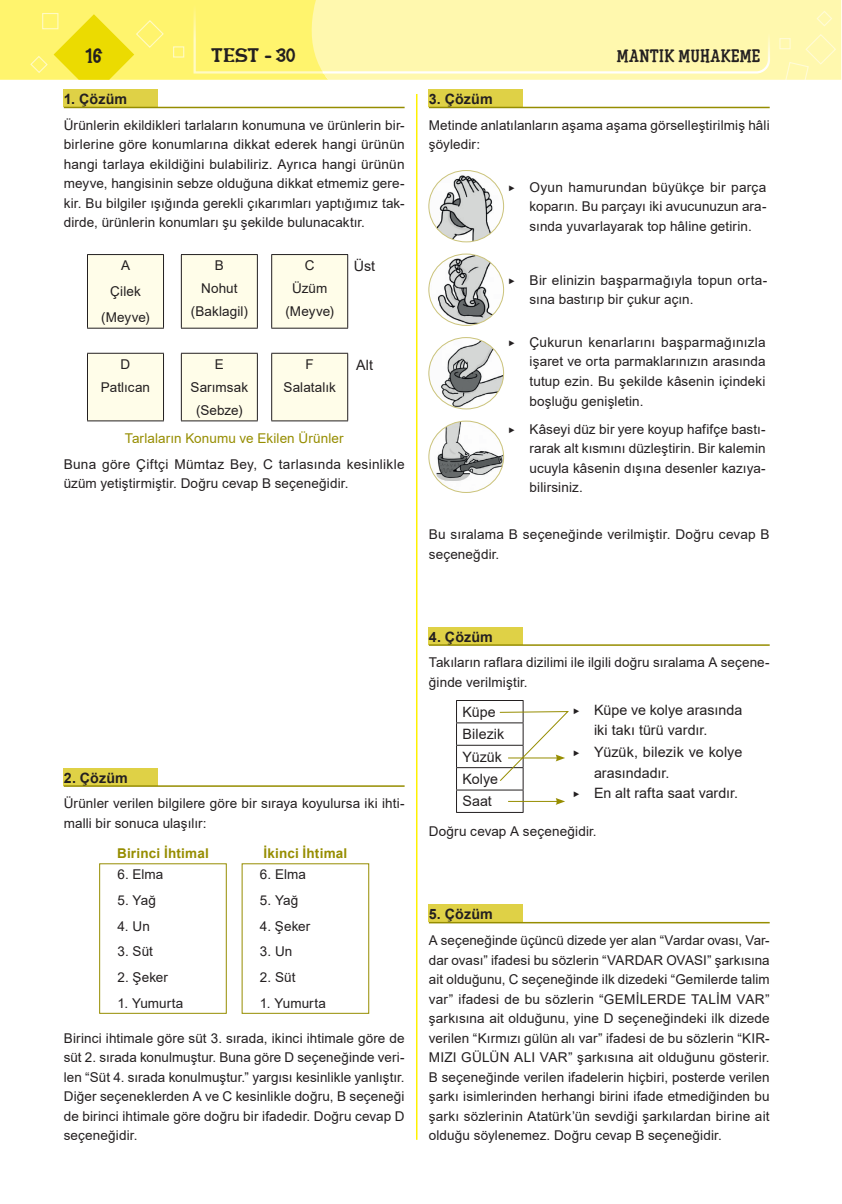
<style>
.page{position:relative;width:842px;height:1204px;background:#fff}
.page>*{position:absolute;margin:0;border:0;box-sizing:border-box;transform-origin:0 0}
.t1{font:27px "THEPOTTEROTLINE";color:#231f20}
.t2{font:25.5px "THEPOTTEROTLINE";letter-spacing:.02em;color:#231f20}
.t3{font:700 18px "i Ciel Cucho";color:#231f20}
.t4{font:14.25px/22.4px "Arial";color:#231f20}
.t5{font:700 14.25px "Arial";letter-spacing:.01em;color:#231f20}
.t6{font:13.5px/19.5px "Arial";letter-spacing:.01em;color:#231f20}
.t7{font:13.5px "Arial";letter-spacing:.005em;color:#968d00}
.t8{font:700 13.5px "Arial";letter-spacing:.015em;color:#968d00}
.s1{font-family:"PF Din Display Pro"}
.s2{font-family:"PF Din Display Pro";font-size:13.5px}
</style>
<div class="page">
<svg style="left:328px;top:0;width:513px;height:80px;background:#fff8af"></svg>
<div style="left:328px;top:0;width:443px;height:75px;background:#fff8ae"></div>
<svg style="left:784px;top:33px;width:53px;height:47px;background:#fff8b0"></svg>
<div style="left:779px;top:38px;width:12px;height:11px;border:1px solid #fff"></div>
<svg style="left:816px;top:10px;width:17px;height:17px"></svg>
<svg style="left:0;top:0;width:328px;height:80px;background:#fcf165"></svg>
<div style="left:429px;top:89px;width:94px;height:18px;background:#dfd146"></div>
<hr style="left:429px;top:107px;width:341px;height:1px;background:#968d00">
<div style="left:429px;top:627px;width:94px;height:17px;background:#dfd146"></div>
<hr style="left:429px;top:644px;width:341px;height:1px;background:#968d00">
<div style="left:429px;top:904px;width:94px;height:18px;background:#dfd146"></div>
<hr style="left:429px;top:921px;width:341px;height:2px;background:#968d00">
<img style="left:429px;top:170px;width:75px;height:72px">
<div style="left:429px;top:170px;width:75px;height:72px;border:1px solid #cbc37a;border-radius:50%"></div>
<img style="left:429px;top:254px;width:75px;height:71px">
<div style="left:429px;top:254px;width:75px;height:71px;border:1px solid #cbc37a;border-radius:50%"></div>
<img style="left:429px;top:337px;width:75px;height:72px">
<div style="left:429px;top:337px;width:75px;height:72px;border:1px solid #cbc37a;border-radius:50%"></div>
<img style="left:429px;top:421px;width:75px;height:71px">
<div style="left:429px;top:421px;width:75px;height:71px;border:1px solid #cbc37a;border-radius:50%"></div>
<hr style="left:456px;top:700px;width:67px;height:1px;background:#231f20">
<hr style="left:456px;top:722px;width:67px;height:1px;background:#231f20">
<hr style="left:456px;top:744px;width:67px;height:1px;background:#231f20">
<hr style="left:456px;top:767px;width:67px;height:1px;background:#231f20">
<hr style="left:456px;top:789px;width:67px;height:1px;background:#231f20">
<svg style="left:456px;top:700px;width:1px;height:112px"></svg>
<hr style="left:456px;top:812px;width:67px;height:1px;background:#231f20">
<svg style="left:499px;top:700px;width:70px;height:112px"></svg>
<div style="left:64px;top:89px;width:94px;height:18px;background:#dfd146"></div>
<hr style="left:64px;top:107px;width:341px;height:1px;background:#968d00">
<div style="left:64px;top:768px;width:94px;height:17px;background:#dfd146"></div>
<hr style="left:64px;top:785px;width:341px;height:1px;background:#968d00">
<svg style="left:87px;top:255px;width:261px;height:166px;fill:#fffde9"></svg>
<hr style="left:87px;top:254px;width:77px;height:1px;background:#231f20">
<hr style="left:87px;top:255px;width:1px;height:73px;background:#231f20">
<hr style="left:163px;top:255px;width:1px;height:73px;background:#231f20">
<hr style="left:87px;top:328px;width:77px;height:1px;background:#231f20">
<hr style="left:181px;top:254px;width:77px;height:1px;background:#231f20">
<hr style="left:181px;top:255px;width:1px;height:73px;background:#231f20">
<hr style="left:257px;top:255px;width:1px;height:73px;background:#231f20">
<hr style="left:181px;top:328px;width:77px;height:1px;background:#231f20">
<hr style="left:87px;top:353px;width:77px;height:1px;background:#231f20">
<hr style="left:87px;top:353px;width:1px;height:67px;background:#231f20">
<hr style="left:163px;top:353px;width:1px;height:67px;background:#231f20">
<hr style="left:87px;top:420px;width:77px;height:1px;background:#231f20">
<hr style="left:181px;top:353px;width:77px;height:1px;background:#231f20">
<hr style="left:181px;top:353px;width:1px;height:67px;background:#231f20">
<hr style="left:257px;top:353px;width:1px;height:67px;background:#231f20">
<hr style="left:181px;top:420px;width:77px;height:1px;background:#231f20">
<hr style="left:271px;top:254px;width:77px;height:1px;background:#231f20">
<hr style="left:271px;top:255px;width:1px;height:73px;background:#231f20">
<hr style="left:347px;top:255px;width:1px;height:73px;background:#231f20">
<hr style="left:271px;top:328px;width:77px;height:1px;background:#231f20">
<hr style="left:271px;top:353px;width:77px;height:1px;background:#231f20">
<hr style="left:271px;top:353px;width:1px;height:67px;background:#231f20">
<hr style="left:347px;top:353px;width:1px;height:67px;background:#231f20">
<hr style="left:271px;top:420px;width:77px;height:1px;background:#231f20">
<div style="left:99px;top:863px;width:128px;height:150px;border:1px solid #968d00"></div>
<hr style="left:416px;top:94px;width:1px;height:1045px;background:#fff101">
<h1 class="t1" style="left:85px;top:41px;width:19px">16</h1>
<h3 class="t3" style="left:617px;top:43px;width:145px">MANTIK MUHAKEME</h3>
<p class="t5" style="left:429px;top:89px;width:65px">3. Çözüm</p>
<p class="t6" style="left:429px;top:115px;width:342px">Metinde anlatılanların aşama aşama görselleştirilmiş hâli şöyledir:</p>
<p class="t6" style="left:529px;top:177px;width:238px;text-align:justify;text-indent:-21px"><span class="s1">‣</span> Oyun hamurundan büyükçe bir parça koparın. Bu parçayı iki avucunuzun ara&shy;sında yuvarlayarak top hâline getirin.</p>
<h2 class="t2" style="left:211px;top:42px;width:86px">TEST -30</h2>
<p class="t5" style="left:64px;top:89px;width:65px">1. Çözüm</p>
<p class="t6" style="left:64px;top:115px;width:342px;text-align:justify">Ürünlerin ekildikleri tarlaların konumuna ve ürünlerin bir&shy;birlerine göre konumlarına dikkat ederek hangi ürünün hangi tarlaya ekildiğini bulabiliriz. Ayrıca hangi ürünün meyve, hangisinin sebze olduğuna dikkat etmemiz gere&shy;kir. Bu bilgiler ışığında gerekli çıkarımları yaptığımız tak&shy;dirde, ürünlerin konumları şu şekilde bulunacaktır.</p>
<p class="t6" style="left:101px;top:252px;width:50px;line-height:26px;text-align:center">A<br>Çilek (Meyve)</p>
<p class="t6" style="left:191px;top:254px;width:58px;line-height:23px;text-align:center">B<br>Nohut (Baklagil)</p>
<p class="t6" style="left:285px;top:254px;width:50px;line-height:23px;text-align:center">C<br>Üzüm (Meyve)</p>
<p class="t4" style="left:354px;top:255px;width:23px">Üst</p>
<p class="t6" style="left:101px;top:353px;width:51px;line-height:23px;text-align:center">D<br>Patlıcan</p>
<p class="t6" style="left:191px;top:353px;width:59px;line-height:23px;text-align:center">E<br>Sarımsak (Sebze)</p>
<p class="t6" style="left:284px;top:353px;width:54px;line-height:23px;text-align:center">F<br>Salatalık</p>
<p class="t4" style="left:356px;top:353px;width:18px">Alt</p>
<p class="t7" style="left:125px;top:428px;width:220px">Tarlaların Konumu ve Ekilen Ürünler</p>
<p class="t6" style="left:64px;top:454px;width:342px">Buna göre Çiftçi Mümtaz Bey, C tarlasında kesinlikle üzüm yetiştirmiştir. Doğru cevap B seçeneğidir.</p>
<p class="t6" style="left:529px;top:270px;width:239px;text-indent:-21px"><span class="s1">‣</span> Bir elinizin başparmağıyla topun orta&shy;sına bastırıp bir çukur açın.</p>
<p class="t6" style="left:529px;top:332px;width:238px;text-align:justify;text-indent:-21px"><span class="s1">‣</span> Çukurun kenarlarını başparmağınızla işaret ve orta parmaklarınızın arasında tutup ezin. Bu şekilde kâsenin içindeki boşluğu genişletin.</p>
<p class="t6" style="left:529px;top:419px;width:238px;text-align:justify;text-indent:-21px"><span class="s1">‣</span> Kâseyi düz bir yere koyup hafifçe bastı&shy;rarak alt kısmını düzleştirin. Bir kalemin ucuyla kâsenin dışına desenler kazıya&shy;bilirsiniz.</p>
<p class="t6" style="left:429px;top:524px;width:342px">Bu sıralama B seçeneğinde verilmiştir. Doğru cevap B seçeneğdir.</p>
<p class="t5" style="left:64px;top:767px;width:66px">2. Çözüm</p>
<p class="t6" style="left:64px;top:793px;width:342px">Ürünler verilen bilgilere göre bir sıraya koyulursa iki ihti&shy;malli bir sonuca ulaşılır:</p>
<p class="t6" style="left:118px;top:864px;width:47px">6. Elma</p>
<p class="t6" style="left:118px;top:890px;width:40px">5. Yağ</p>
<p class="t6" style="left:118px;top:915px;width:34px">4. Un</p>
<p class="t6" style="left:118px;top:941px;width:37px">3. Süt</p>
<p class="t6" style="left:118px;top:967px;width:52px">2. Şeker</p>
<p class="t6" style="left:118px;top:993px;width:67px">1. Yumurta</p>
<p class="t8" style="left:117px;top:844px;width:93px">Birinci İhtimal</p>
<p class="t8" style="left:263px;top:844px;width:85px">İkinci İhtimal</p>
<p class="t6" style="left:260px;top:864px;width:47px">6. Elma</p>
<p class="t6" style="left:260px;top:890px;width:40px">5. Yağ</p>
<p class="t6" style="left:260px;top:915px;width:52px">4. Şeker</p>
<p class="t6" style="left:260px;top:941px;width:34px">3. Un</p>
<p class="t6" style="left:260px;top:967px;width:37px">2. Süt</p>
<p class="t6" style="left:260px;top:993px;width:67px">1. Yumurta</p>
<p class="t6" style="left:64px;top:1027px;width:342px;text-align:justify">Birinci ihtimale göre süt 3. sırada, ikinci ihtimale göre de süt 2. sırada konulmuştur. Buna göre D seçeneğinde veri&shy;len “Süt 4. sırada konulmuştur.” yargısı kesinlikle yanlıştır.<br>Diğer seçeneklerden A ve C kesinlikle doğru, B seçeneği de birinci ihtimale göre doğru bir ifadedir. Doğru cevap D seçeneğidir.</p>
<p class="t5" style="left:429px;top:626px;width:66px">4. Çözüm</p>
<p class="t6" style="left:429px;top:653px;width:342px">Takıların raflara dizilimi ile ilgili doğru sıralama A seçene&shy;ğinde verilmiştir.</p>
<p class="t4" style="left:462px;top:700px;width:43px">Küpe<br>Bilezik<br>Yüzük<br>Kolye<br>Saat</p>
<p class="t4" style="left:594px;top:699px;width:150px;line-height:20.2px;text-indent:-21px"><span class="s2">‣</span> Küpe ve kolye arasında iki takı türü vardır.</p>
<p class="t4" style="left:573px;top:741px;width:171px"><span class="s2">‣</span> Yüzük, bilezik ve kolye</p>
<p class="t4" style="left:594px;top:761px;width:77px">arasındadır.</p>
<p class="t4" style="left:573px;top:781px;width:167px"><span class="s2">‣</span> En alt rafta saat vardır.</p>
<p class="t6" style="left:429px;top:821px;width:169px">Doğru cevap A seçeneğidir.</p>
<p class="t5" style="left:429px;top:904px;width:66px">5. Çözüm</p>
<p class="t6" style="left:429px;top:930px;width:342px;text-align:justify">A seçeneğinde üçüncü dizede yer alan “Vardar ovası, Var&shy;dar ovası” ifadesi bu sözlerin “VARDAR OVASI” şarkısına ait olduğunu, C seçeneğinde ilk dizedeki “Gemilerde talim var” ifadesi de bu sözlerin “GEMİLERDE TALİM VAR” şarkısına ait olduğunu, yine D seçeneğindeki ilk dizede verilen “Kırmızı gülün alı var” ifadesi de bu sözlerin “KIR-MIZI GÜLÜN ALI VAR” şarkısına ait olduğunu gösterir.<br>B seçeneğinde verilen ifadelerin hiçbiri, posterde verilen şarkı isimlerinden herhangi birini ifade etmediğinden bu şarkı sözlerinin Atatürk’ün sevdiği şarkılardan birine ait olduğu söylenemez. Doğru cevap B seçeneğidir.</p>
</div>
